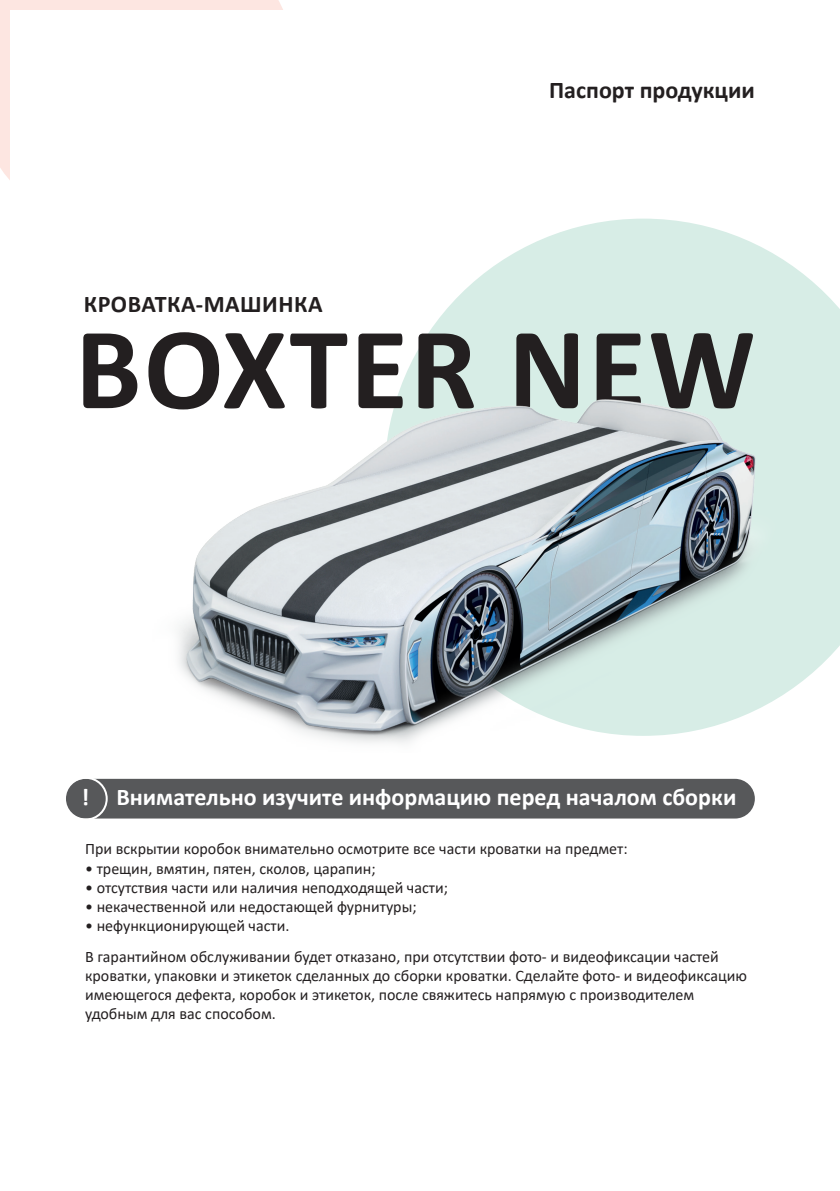
<style>
.page{position:relative;width:840px;height:1191px;background:#fff}
.page>*{position:absolute;margin:0;border:0;box-sizing:border-box;transform-origin:0 0}
.t1{font:700 118px "Calibri";letter-spacing:.02em;color:#231f20}
.t2{font:700 24px "Calibri";color:#fff}
.t3{font:700 24px "Calibri";letter-spacing:.02em;color:#231f20}
.t4{font:700 24px "Calibri";color:#231f20}
.t5{font:16px/19.2px "Calibri";color:#231f20}
</style>
<div class="page">
<svg style="left:0;top:0;width:283px;height:180px;background:#fde8e4"></svg>
<svg style="left:416px;top:219px;width:423px;height:472px;fill:#d7ede6"></svg>
<img style="left:178px;top:353px;width:611px;height:390px">
<div style="left:65px;top:779px;width:689px;height:39px;background:#57585a;border-radius:20px"></div>
<div style="left:64px;top:777px;width:44px;height:43px;border:2px solid #fff;border-radius:50%"></div>
<div style="left:11px;top:11px;width:398px;height:246px;background:#fff"></div>
<p class="t4" style="left:549px;top:73px;width:207px">Паспорт продукции</p>
<p class="t3" style="left:84px;top:287px;width:240px">КРОВАТКА-МАШИНКА</p>
<p class="t1" style="left:75px;top:285px;width:681px">BOXTER NEW</p>
<p class="t2" style="left:81px;top:780px;width:656px">! Внимательно изучите информацию перед началом сборки</p>
<p class="t5" style="left:85px;top:839px;width:543px">При вскрытии коробок внимательно осмотрите все части кроватки на предмет:</p>
<p class="t5" style="left:85px;top:858px;width:292px">• трещин, вмятин, пятен, сколов, царапин;</p>
<p class="t5" style="left:85px;top:877px;width:364px">• отсутствия части или наличия неподходящей части;</p>
<p class="t5" style="left:85px;top:896px;width:333px">• некачественной или недостающей фурнитуры;</p>
<p class="t5" style="left:85px;top:916px;width:206px">• нефункционирующей части.</p>
<p class="t5" style="left:85px;top:946px;width:663px">В гарантийном обслуживании будет отказано, при отсутствии фото- и видеофиксации частей кроватки, упаковки и этикеток сделанных до сборки кроватки. Сделайте фото- и видеофиксацию имеющегося дефекта, коробок и этикеток, после свяжитесь напрямую с производителем удобным для вас способом.</p>
</div>
